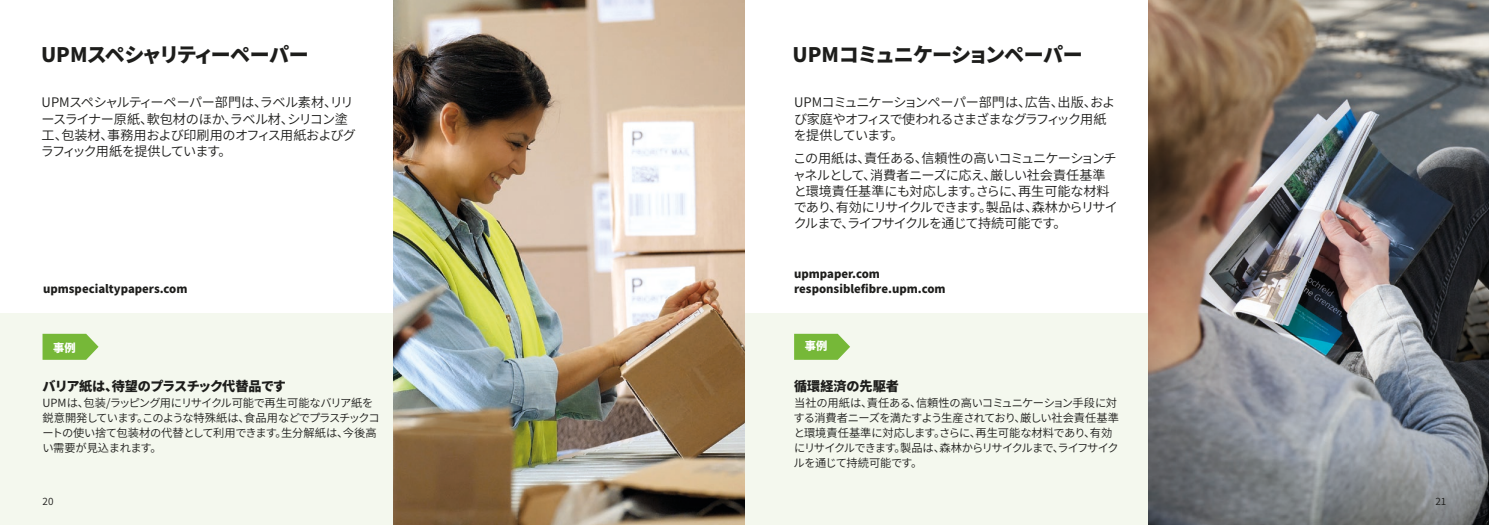
<style>
.page{position:relative;width:1489px;height:525px;background:#fff}
.page>*{position:absolute;margin:0;border:0;box-sizing:border-box;transform-origin:0 0}
.business-otsikko{font:800 20px "Source Han Sans CN";letter-spacing:-.04em;color:#1d1d1b}
.Leipäteksti{font:13.12px/16.2px "Source Han Sans CN";letter-spacing:-.05em;color:#1d1d1b}
.Väliotsikko_Heavy_10{font:800 13.12px "Source Han Sans CN";letter-spacing:-.05em;color:#1d1d1b}
.Väliotsikko_Heavy_10-2{font:800 13.12px "Source Han Sans CN";color:#1d1d1b}
.Leipäteksti-2{font:11.25px/15px "Source Han Sans CN";letter-spacing:-.04em;color:#1d1d1b}
.OTSIKKO_9_5_12{font:800 11.25px "Source Han Sans CN";color:#1d1d1b}
.Leipäteksti-3{font:800 11.25px "Source Han Sans CN";color:#fff}
.t1{font:10px "Source Han Sans CN";color:#1d1d1b}
</style>
<div class="page">
<div style="left:0;top:314px;width:424px;height:210px;background:#f4f8ee"></div>
<div style="left:744px;top:314px;width:431px;height:210px;background:#f4f8ee"></div>
<img style="left:393px;top:0;width:351px;height:524px">
<svg style="left:43px;top:333px;width:56px;height:26px"></svg>
<img style="left:1148px;top:0;width:340px;height:524px">
<svg style="left:794px;top:333px;width:56px;height:26px"></svg>
<p class="business-otsikko" style="left:41px;top:43px;width:269px">UPMスペシャリティーペーパー</p>
<p class="Leipäteksti" style="left:41px;top:95px;width:317px">UPMスペシャルティーペーパー部門は、ラベル素材、リリースライナー原紙、軟包材のほか、ラベル材、シリコン塗工、包装材、事務用および印刷用のオフィス用紙およびグラフィック用紙を提供しています。</p>
<p class="OTSIKKO_9_5_12" style="left:43px;top:282px;width:146px">upmspecialtypapers.com</p>
<p class="Leipäteksti-3" style="left:53px;top:341px;width:24px">事例</p>
<p class="Väliotsikko_Heavy_10" style="left:42px;top:378px;width:245px">バリア紙は、待望のプラスチック代替品です</p>
<p class="Leipäteksti-2" style="left:42px;top:396px;width:339px">UPMは、包装/ラッピング用にリサイクル可能で再生可能なバリア紙を鋭意開発しています。このような特殊紙は、食品用などでプラスチックコートの使い捨て包装材の代替として利用できます。生分解紙は、今後高い需要が見込まれます。</p>
<p class="business-otsikko" style="left:792px;top:43px;width:291px">UPMコミュニケーションペーパー</p>
<p class="Leipäteksti" style="left:794px;top:95px;width:323px">UPMコミュニケーションペーパー部門は、広告、出版、および家庭やオフィスで使われるさまざまなグラフィック用紙を提供しています。</p>
<p class="Leipäteksti" style="left:793px;top:150px;width:326px">この用紙は、責任ある、信頼性の高いコミュニケーションチャネルとして、消費者ニーズに応え、厳しい社会責任基準と環境責任基準にも対応します。さらに、再生可能な材料であり、有効にリサイクルできます。製品は、森林からリサイクルまで、ライフサイクルを通じて持続可能です。</p>
<p class="OTSIKKO_9_5_12" style="left:794px;top:267px;width:87px">upmpaper.com</p>
<p class="OTSIKKO_9_5_12" style="left:794px;top:282px;width:153px">responsiblefibre.upm.com</p>
<p class="Leipäteksti-3" style="left:804px;top:339px;width:24px">事例</p>
<p class="Väliotsikko_Heavy_10-2" style="left:794px;top:378px;width:106px">循環経済の先駆者</p>
<p class="Leipäteksti-2" style="left:793px;top:396px;width:327px">当社の用紙は、責任ある、信頼性の高いコミュニケーション手段に対する消費者ニーズを満たすよう生産されており、厳しい社会責任基準と環境責任基準に対応します。さらに、再生可能な材料であり、有効にリサイクルできます。製品は、森林からリサイクルまで、ライフサイクルを通じて持続可能です。</p>
<p class="t1" style="left:43px;top:496px;width:12px">20</p>
<p class="t1" style="left:1435px;top:496px;width:12px">21</p>
</div>
